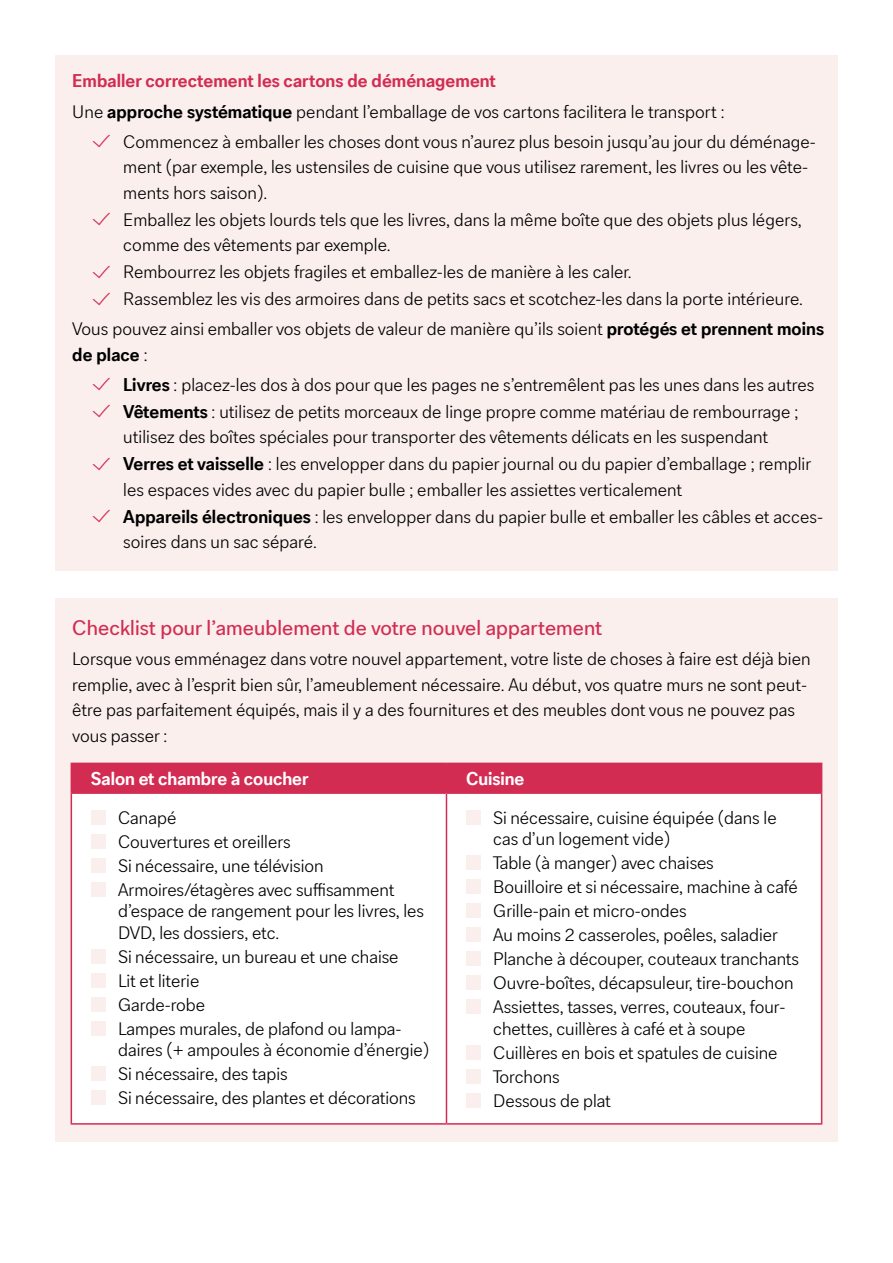
<style>
.page{position:relative;width:893px;height:1263px;background:#fff}
.page>*{position:absolute;margin:0;border:0;box-sizing:border-box;transform-origin:0 0}
.t1{font:21px "CA Sans Pro";letter-spacing:.005em;color:#d32c53}
.t2{font:300 18px/24px "CA Sans Pro";letter-spacing:.005em;color:#000}
.t3{font:700 18px "CA Sans Pro";letter-spacing:.005em;color:#d32c53}
.t4{font:700 18px "CA Sans Pro";color:#fff}
.s1{font-weight:700}
</style>
<div class="page">
<div style="left:55px;top:55px;width:783px;height:516px;background:#faefed"></div>
<div style="left:55px;top:598px;width:783px;height:544px;background:#faefed"></div>
<div style="left:73px;top:794px;width:747px;height:329px;background:#fff"></div>
<hr style="left:71px;top:794px;width:1px;height:329px;background:#d32c53">
<hr style="left:446px;top:794px;width:1px;height:329px;background:#d32c53">
<hr style="left:821px;top:794px;width:1px;height:329px;background:#d32c53">
<div style="left:71px;top:763px;width:751px;height:29px;background:#d32c53"></div>
<hr style="left:71px;top:792px;width:375px;height:2px;background:#d32c53">
<hr style="left:446px;top:792px;width:376px;height:2px;background:#d32c53">
<hr style="left:71px;top:1123px;width:375px;height:1px;background:#d32c53">
<hr style="left:446px;top:1123px;width:376px;height:1px;background:#d32c53">
<div style="left:91px;top:809px;width:15px;height:15px;background:#faefed"></div>
<div style="left:91px;top:949px;width:15px;height:15px;background:#faefed"></div>
<div style="left:91px;top:833px;width:15px;height:15px;background:#faefed"></div>
<div style="left:91px;top:973px;width:15px;height:15px;background:#faefed"></div>
<div style="left:91px;top:857px;width:15px;height:15px;background:#faefed"></div>
<div style="left:91px;top:997px;width:15px;height:15px;background:#faefed"></div>
<div style="left:91px;top:1066px;width:15px;height:15px;background:#faefed"></div>
<div style="left:91px;top:881px;width:15px;height:15px;background:#faefed"></div>
<div style="left:91px;top:1021px;width:15px;height:15px;background:#faefed"></div>
<div style="left:91px;top:1090px;width:15px;height:15px;background:#faefed"></div>
<div style="left:466px;top:809px;width:15px;height:15px;background:#faefed"></div>
<div style="left:466px;top:855px;width:15px;height:15px;background:#faefed"></div>
<div style="left:466px;top:879px;width:15px;height:15px;background:#faefed"></div>
<div style="left:466px;top:903px;width:15px;height:15px;background:#faefed"></div>
<div style="left:466px;top:927px;width:15px;height:15px;background:#faefed"></div>
<div style="left:466px;top:951px;width:15px;height:15px;background:#faefed"></div>
<div style="left:466px;top:1045px;width:15px;height:15px;background:#faefed"></div>
<div style="left:466px;top:975px;width:15px;height:15px;background:#faefed"></div>
<div style="left:466px;top:1069px;width:15px;height:15px;background:#faefed"></div>
<div style="left:466px;top:999px;width:15px;height:15px;background:#faefed"></div>
<div style="left:466px;top:1093px;width:15px;height:15px;background:#faefed"></div>
<p class="t3" style="left:72px;top:70px;width:425px">Emballer correctement les cartons de déménagement</p>
<p class="t2" style="left:72px;top:99px;width:654px">Une <span class="s1">approche systématique</span> pendant l’emballage de vos cartons facilitera le transport :</p>
<p class="t2" style="left:123px;top:129px;width:694px">Commencez à emballer les choses dont vous n’aurez plus besoin jusqu’au jour du déménage-</p>
<p class="t2" style="left:123px;top:154px;width:686px;line-height:26.4px">ment (par exemple, les ustensiles de cuisine que vous utilisez rarement, les livres ou les vête&shy;ments hors saison).<br>Emballez les objets lourds tels que les livres, dans la même boîte que des objets plus légers, comme des vêtements par exemple.<br>Rembourrez les objets fragiles et emballez-les de manière à les caler.<br>Rassemblez les vis des armoires dans de petits sacs et scotchez-les dans la porte intérieure.</p>
<p class="t2" style="left:72px;top:316px;width:753px;line-height:25.5px">Vous pouvez ainsi emballer vos objets de valeur de manière qu’ils soient <span class="s1">protégés et prennent moins de place</span> :</p>
<p class="t2" style="left:123px;top:371px;width:701px;line-height:26.2px"><span class="s1">Livres</span> : placez-les dos à dos pour que les pages ne s’entremêlent pas les unes dans les autres <span class="s1">Vêtements</span> : utilisez de petits morceaux de linge propre comme matériau de rembourrage ; utilisez des boîtes spéciales pour transporter des vêtements délicats en les suspendant<br><span class="s1">Verres et vaisselle</span> : les envelopper dans du papier journal ou du papier d’emballage ; remplir les espaces vides avec du papier bulle ; emballer les assiettes verticalement<br><span class="s1">Appareils électroniques</span> : les envelopper dans du papier bulle et emballer les câbles et acces&shy;soires dans un sac séparé.</p>
<p class="t1" style="left:72px;top:615px;width:531px">Checklist pour l’ameublement de votre nouvel appartement</p>
<p class="t2" style="left:72px;top:646px;width:740px;line-height:25.5px">Lorsque vous emménagez dans votre nouvel appartement, votre liste de choses à faire est déjà bien remplie, avec à l’esprit bien sûr, l’ameublement nécessaire. Au début, vos quatre murs ne sont peut&shy;être pas parfaitement équipés, mais il y a des fournitures et des meubles dont vous ne pouvez pas vous passer :</p>
<p class="t4" style="left:91px;top:768px;width:219px">Salon et chambre à coucher</p>
<p class="t4" style="left:466px;top:768px;width:60px">Cuisine</p>
<p class="t2" style="left:118px;top:805px;width:278px">Canapé<br>Couvertures et oreillers<br>Si nécessaire, une télévision<br>Armoires/étagères avec suffisamment</p>
<p class="t2" style="left:118px;top:900px;width:307px;line-height:21.6px">d’espace de rangement pour les livres, les<br>DVD, les dossiers, etc.</p>
<p class="t2" style="left:118px;top:944px;width:285px">Si nécessaire, un bureau et une chaise<br>Lit et literie<br>Garde-robe<br>Lampes murales, de plafond ou lampa-</p>
<p class="t2" style="left:118px;top:1038px;width:313px">daires (+ ampoules à économie d’énergie)<br>Si nécessaire, des tapis<br>Si nécessaire, des plantes et décorations</p>
<p class="t2" style="left:493px;top:806px;width:285px;line-height:21.6px">Si nécessaire, cuisine équipée (dans le cas d’un logement vide)</p>
<p class="t2" style="left:493px;top:851px;width:307px">Table (à manger) avec chaises<br>Bouilloire et si nécessaire, machine à café Grille-pain et micro-ondes<br>Au moins 2 casseroles, poêles, saladier Planche à découper, couteaux tranchants Ouvre-boîtes, décapsuleur, tire-bouchon Assiettes, tasses, verres, couteaux, four-</p>
<p class="t2" style="left:493px;top:1016px;width:286px">chettes, cuillères à café et à soupe<br>Cuillères en bois et spatules de cuisine<br>Torchons<br>Dessous de plat</p>
</div>
